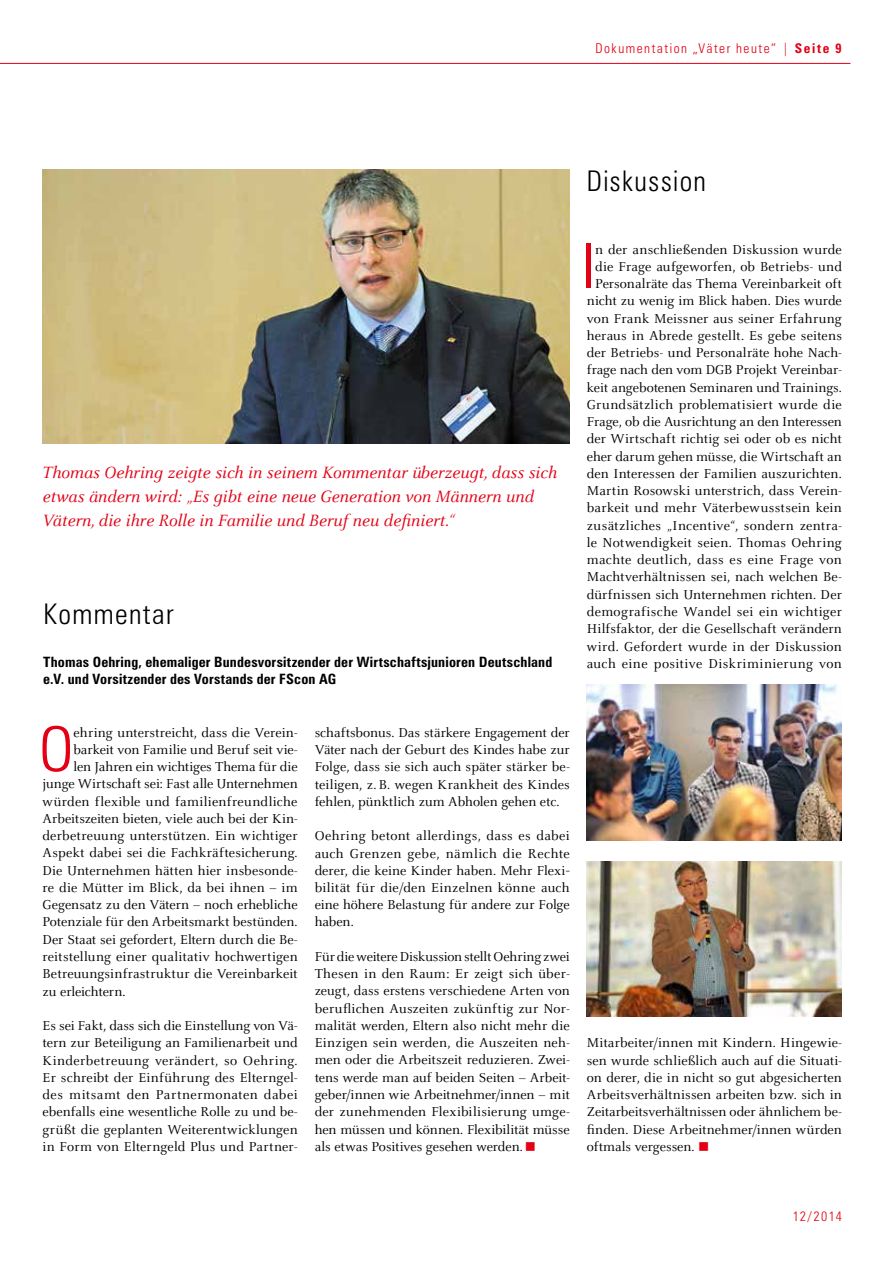
<style>
.page{position:relative;width:893px;height:1263px;background:#fff}
.page>*{position:absolute;margin:0;border:0;box-sizing:border-box;transform-origin:0 0}
.t1{font:300 condensed 62.1px "Zurich BT";color:#e30015}
.t2{font:300 condensed 28.5px "Zurich BT";letter-spacing:.045em;color:#000}
.t3{font:italic 18px/24px "Celeste";color:#e30015}
.t4{font:14.25px/17.2px "Celeste";letter-spacing:.01em;color:#000;text-align:justify}
.t5{font:14.25px "Celeste";letter-spacing:-.01em;color:#000}
.t6{font:700 condensed 14.25px/17.2px "Zurich BT";letter-spacing:.01em;color:#000}
.t7{font:300 condensed 13.5px "Zurich BT";letter-spacing:.11em;color:#e30015}
.s1{font-weight:700}
.s2{color:#e30015}
</style>
<div class="page">
<hr style="left:0;top:63px;width:850px;height:1px;background:#e30015">
<img style="left:43px;top:169px;width:527px;height:274px">
<img style="left:587px;top:685px;width:255px;height:155px">
<img style="left:587px;top:862px;width:255px;height:155px">
<p class="t7" style="left:595px;top:40px;width:248px">Dokumentation „Väter heute“ | <span class="s1">Seite 9</span></p>
<h2 class="t2" style="left:587px;top:164px;width:121px">Diskussion</h2>
<p class="t3" style="left:43px;top:461px;width:516px">Thomas Oehring zeigte sich in seinem Kommentar überzeugt, dass sich etwas ändern wird: „Es gibt eine neue Generation von Männern und<br>Vätern, die ihre Rolle in Familie und Beruf neu definiert.“</p>
<h2 class="t2" style="left:43px;top:597px;width:132px">Kommentar</h2>
<p class="t6" style="left:43px;top:653px;width:511px">Thomas Oehring, ehemaliger Bundesvorsitzender der Wirtschaftsjunioren Deutschland e.V. und Vorsitzender des Vorstands der FScon AG</p>
<h1 class="t1" style="left:39px;top:711px;width:36px">O</h1>
<p class="t4" style="left:73px;top:724px;width:226px">ehring unterstreicht, dass die Verein-</p>
<p class="t4" style="left:73px;top:741px;width:226px">barkeit von Familie und Beruf seit vie-</p>
<p class="t5" style="left:73px;top:759px;width:226px">len Jahren ein wichtiges Thema für die</p>
<p class="t4" style="left:43px;top:776px;width:257px">junge Wirtschaft sei: Fast alle Unternehmen</p>
<p class="t4" style="left:43px;top:793px;width:257px">würden flexible und familienfreundliche</p>
<p class="t5" style="left:43px;top:811px;width:257px">Arbeitszeiten bieten, viele auch bei der Kin-</p>
<p class="t4" style="left:43px;top:828px;width:257px">derbetreuung unterstützen. Ein wichtiger</p>
<p class="t4" style="left:43px;top:845px;width:257px">Aspekt dabei sei die Fachkräftesicherung.</p>
<p class="t4" style="left:43px;top:862px;width:257px">Die Unternehmen hätten hier insbesonde-</p>
<p class="t4" style="left:43px;top:879px;width:257px">re die Mütter im Blick, da bei ihnen – im</p>
<p class="t4" style="left:43px;top:897px;width:257px">Gegensatz zu den Vätern – noch erhebliche</p>
<p class="t4" style="left:43px;top:914px;width:257px">Potenziale für den Arbeitsmarkt bestünden.</p>
<p class="t5" style="left:43px;top:932px;width:257px">Der Staat sei gefordert, Eltern durch die Be-</p>
<p class="t4" style="left:43px;top:948px;width:257px">reitstellung einer qualitativ hochwertigen</p>
<p class="t4" style="left:43px;top:966px;width:257px">Betreuungsinfrastruktur die Vereinbarkeit</p>
<p class="t5" style="left:43px;top:984px;width:85px">zu erleichtern.</p>
<p class="t4" style="left:43px;top:1017px;width:257px">Es sei Fakt, dass sich die Einstellung von Vä&shy;tern zur Beteiligung an Familienarbeit und Kinderbetreuung verändert, so Oehring.<br>Er schreibt der Einführung des Elterngel&shy;des mitsamt den Partnermonaten dabei ebenfalls eine wesentliche Rolle zu und be&shy;grüßt die geplanten Weiterentwicklungen in Form von Elterngeld Plus und Partner-</p>
<p class="t4" style="left:315px;top:724px;width:257px">schaftsbonus. Das stärkere Engagement der Väter nach der Geburt des Kindes habe zur Folge, dass sie sich auch später stärker be&shy;teiligen, z. B. wegen Krankheit des Kindes fehlen, pünktlich zum Abholen gehen etc.</p>
<p class="t4" style="left:315px;top:828px;width:257px">Oehring betont allerdings, dass es dabei auch Grenzen gebe, nämlich die Rechte derer, die keine Kinder haben. Mehr Flexi&shy;bilität für die/den Einzelnen könne auch eine höhere Belastung für andere zur Folge haben.</p>
<p class="t4" style="left:315px;top:948px;width:257px">Für die weitere Diskussion stellt Oehring zwei Thesen in den Raum: Er zeigt sich über&shy;zeugt, dass erstens verschiedene Arten von beruflichen Auszeiten zukünftig zur Nor&shy;malität werden, Eltern also nicht mehr die Einzigen sein werden, die Auszeiten neh&shy;men oder die Arbeitszeit reduzieren. Zwei&shy;tens werde man auf beiden Seiten – Arbeit&shy;geber/innen wie Arbeitnehmer/innen – mit der zunehmenden Flexibilisierung umge&shy;hen müssen und können. Flexibilität müsse als etwas Positives gesehen werden.<span class="s2">■</span></p>
<h1 class="t1" style="left:582px;top:228px;width:14px">I</h1>
<p class="t4" style="left:587px;top:241px;width:257px;text-align:center">n der anschließenden Diskussion wurde die Frage aufgeworfen, ob Betriebs- und Personalräte das Thema Vereinbarkeit oft nicht zu wenig im Blick haben. Dies wurde von Frank Meissner aus seiner Erfahrung heraus in Abrede gestellt. Es gebe seitens der Betriebs- und Personalräte hohe Nach&shy;frage nach den vom DGB Projekt Vereinbar&shy;keit angebotenen Seminaren und Trainings.<br>Grundsätzlich problematisiert wurde die Frage, ob die Ausrichtung an den Interessen der Wirtschaft richtig sei oder ob es nicht eher darum gehen müsse, die Wirtschaft an den Interessen der Familien auszurichten.<br>Martin Rosowski unterstrich, dass Verein&shy;barkeit und mehr Väterbewusstsein kein zusätzliches „Incentive“, sondern zentra&shy;le Notwendigkeit seien. Thomas Oehring machte deutlich, dass es eine Frage von Machtverhältnissen sei, nach welchen Be&shy;dürfnissen sich Unternehmen richten. Der demografische Wandel sei ein wichtiger Hilfsfaktor, der die Gesellschaft verändern wird. Gefordert wurde in der Diskussion auch eine positive Diskriminierung von</p>
<p class="t4" style="left:587px;top:1035px;width:257px">Mitarbeiter/innen mit Kindern. Hingewie&shy;sen wurde schließlich auch auf die Situati&shy;on derer, die in nicht so gut abgesicherten Arbeitsverhältnissen arbeiten bzw. sich in Zeitarbeitsverhältnissen oder ähnlichem be&shy;finden. Diese Arbeitnehmer/innen würden oftmals vergessen. <span class="s2">■</span></p>
<p class="t7" style="left:793px;top:1208px;width:51px">12/2014</p>
</div>
